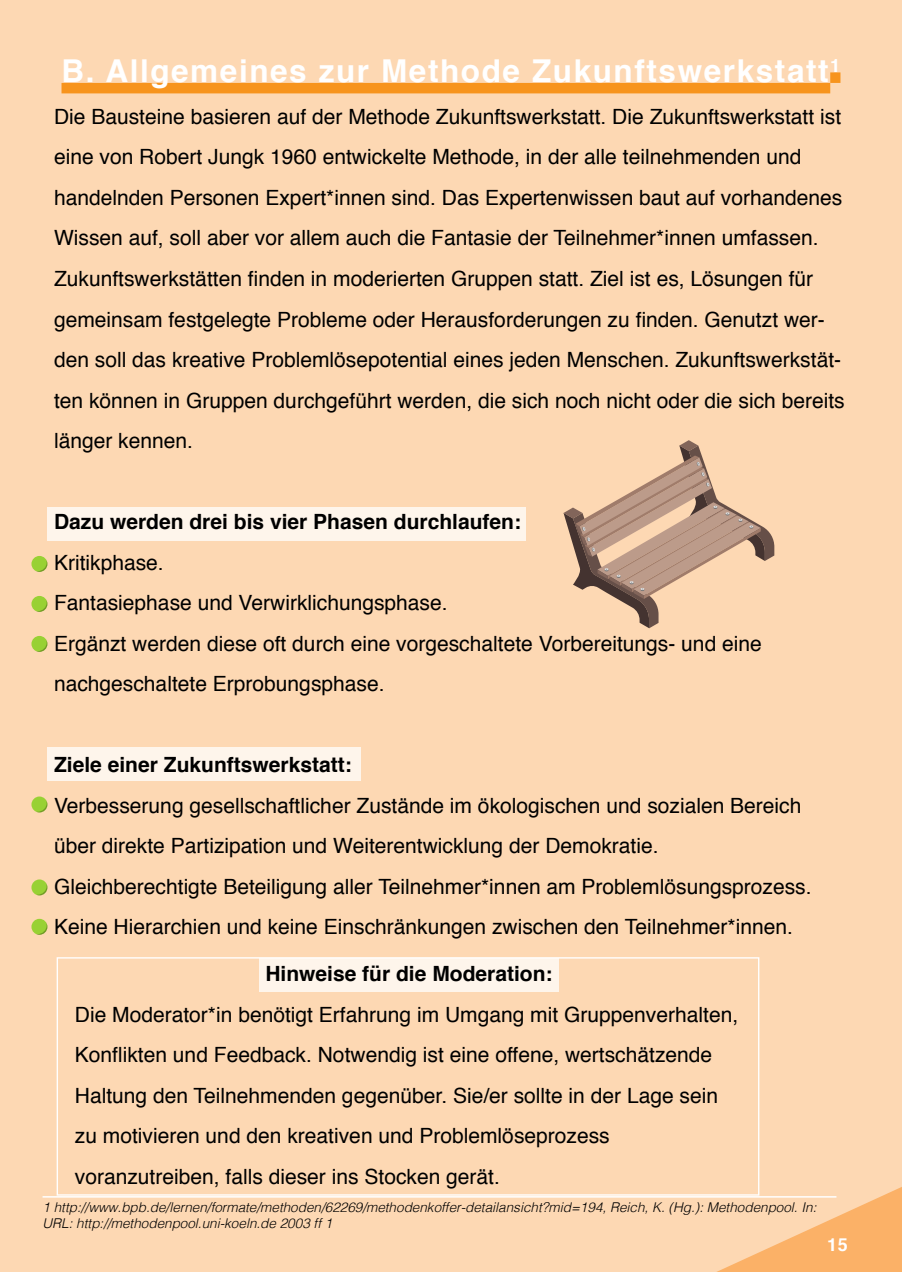
<style>
.page{position:relative;width:902px;height:1272px;background:#fff}
.page>*{position:absolute;margin:0;border:0;box-sizing:border-box;transform-origin:0 0}
.t1{font:700 31.5px "Helvetica";letter-spacing:.05em;color:#fff}
.t2{font:21px/40.5px "Helvetica";color:#000}
.t3{font:700 21px "Helvetica";color:#000}
.t4{font:700 18px "Helvetica";color:#fff}
.t5{font:italic 300 13.5px/16.2px "Helvetica";color:#000}
</style>
<div class="page">
<div style="left:0;top:0;width:901px;height:1271px;background:#fdd8b3"></div>
<div style="left:47px;top:507px;width:478px;height:33px;background:#fef5eb"></div>
<div style="left:259px;top:958px;width:300px;height:33px;background:#fef5eb"></div>
<div style="left:47px;top:747px;width:313px;height:33px;background:#fef5eb"></div>
<div style="left:31px;top:556px;width:16px;height:16px;background:#98d134;border-radius:50%"></div>
<svg style="left:36px;top:559px;width:11px;height:13px"></svg>
<svg style="left:31px;top:796px;width:16px;height:16px"></svg>
<svg style="left:36px;top:800px;width:11px;height:12px"></svg>
<div style="left:31px;top:596px;width:16px;height:16px;background:#98d134;border-radius:50%"></div>
<svg style="left:36px;top:599px;width:11px;height:13px"></svg>
<div style="left:31px;top:636px;width:16px;height:16px;background:#98d134;border-radius:50%"></div>
<svg style="left:36px;top:639px;width:11px;height:13px"></svg>
<svg style="left:31px;top:879px;width:16px;height:16px"></svg>
<svg style="left:36px;top:883px;width:11px;height:12px"></svg>
<svg style="left:31px;top:918px;width:16px;height:16px"></svg>
<svg style="left:36px;top:922px;width:11px;height:12px"></svg>
<div style="left:57px;top:957px;width:702px;height:238px;border:1px solid #fff"></div>
<hr style="left:43px;top:1196px;width:793px;height:1px;background:#fff">
<div style="left:61px;top:83px;width:769px;height:10px;background:#f7941d"></div>
<div style="left:830px;top:72px;width:10px;height:11px;background:#f7941d"></div>
<svg style="left:563px;top:440px;width:211px;height:188px;background:#d8b599"></svg>
<h1 class="t1" style="left:61px;top:59px;width:780px">B. Allgemeines zur Methode Zukunftswerkstatt<sup>1</sup></h1>
<p class="t2" style="left:54px;top:98px;width:792px">Die Bausteine basieren auf der Methode Zukunftswerkstatt. Die Zukunftswerkstatt ist eine von Robert Jungk 1960 entwickelte Methode, in der alle teilnehmenden und handelnden Personen Expert*innen sind. Das Expertenwissen baut auf vorhandenes Wissen auf, soll aber vor allem auch die Fantasie der Teilnehmer*innen umfassen.<br>Zukunftswerkstätten inden in moderierten Gruppen statt. Ziel ist es, Lösungen für gemeinsam festgelegte Probleme oder Herausforderungen zu inden. Genutzt wer&shy;den soll das kreative Problemlösepotential eines jeden Menschen. Zukunftswerkstät&shy;ten können in Gruppen durchgeführt werden, die sich noch nicht oder die sich bereits länger kennen.</p>
<p class="t3" style="left:54px;top:513px;width:468px">Dazu werden drei bis vier Phasen durchlaufen:</p>
<p class="t2" style="left:54px;top:542px;width:709px">Kritikphase.<br>Fantasiephase und Verwirklichungsphase.<br>Ergänzt werden diese oft durch eine vorgeschaltete Vorbereitungs- und eine nachgeschaltete Erprobungsphase.</p>
<p class="t3" style="left:54px;top:756px;width:299px">Ziele einer Zukunftswerkstatt:</p>
<p class="t2" style="left:54px;top:787px;width:759px">Verbesserung gesellschaftlicher Zustände im ökologischen und sozialen Bereich über direkte Partizipation und Weiterentwicklung der Demokratie.<br>Gleichberechtigte Beteiligung aller Teilnehmer*innen am Problemlösungsprozess.<br>Keine Hierarchien und keine Einschränkungen zwischen den Teilnehmer*innen.</p>
<p class="t3" style="left:265px;top:965px;width:289px">Hinweise für die Moderation:</p>
<p class="t2" style="left:75px;top:996px;width:664px">Die Moderator*in benötigt Erfahrung im Umgang mit Gruppenverhalten, Konlikten und Feedback. Notwendig ist eine offene, wertschätzende Haltung den Teilnehmenden gegenüber. Sie/er sollte in der Lage sein zu motivieren und den kreativen und Problemlöseprozess voranzutreiben, falls dieser ins Stocken gerät.</p>
<p class="t5" style="left:43px;top:1199px;width:775px">1 http://www.bpb.de/lernen/formate/methoden/62269/methodenkoffer-detailansicht?mid=194, Reich, K. (Hg.): Methodenpool. In:<br>URL: http://methodenpool.uni-koeln.de 2003 ff 1</p>
<p class="t4" style="left:827px;top:1237px;width:22px">15</p>
</div>
